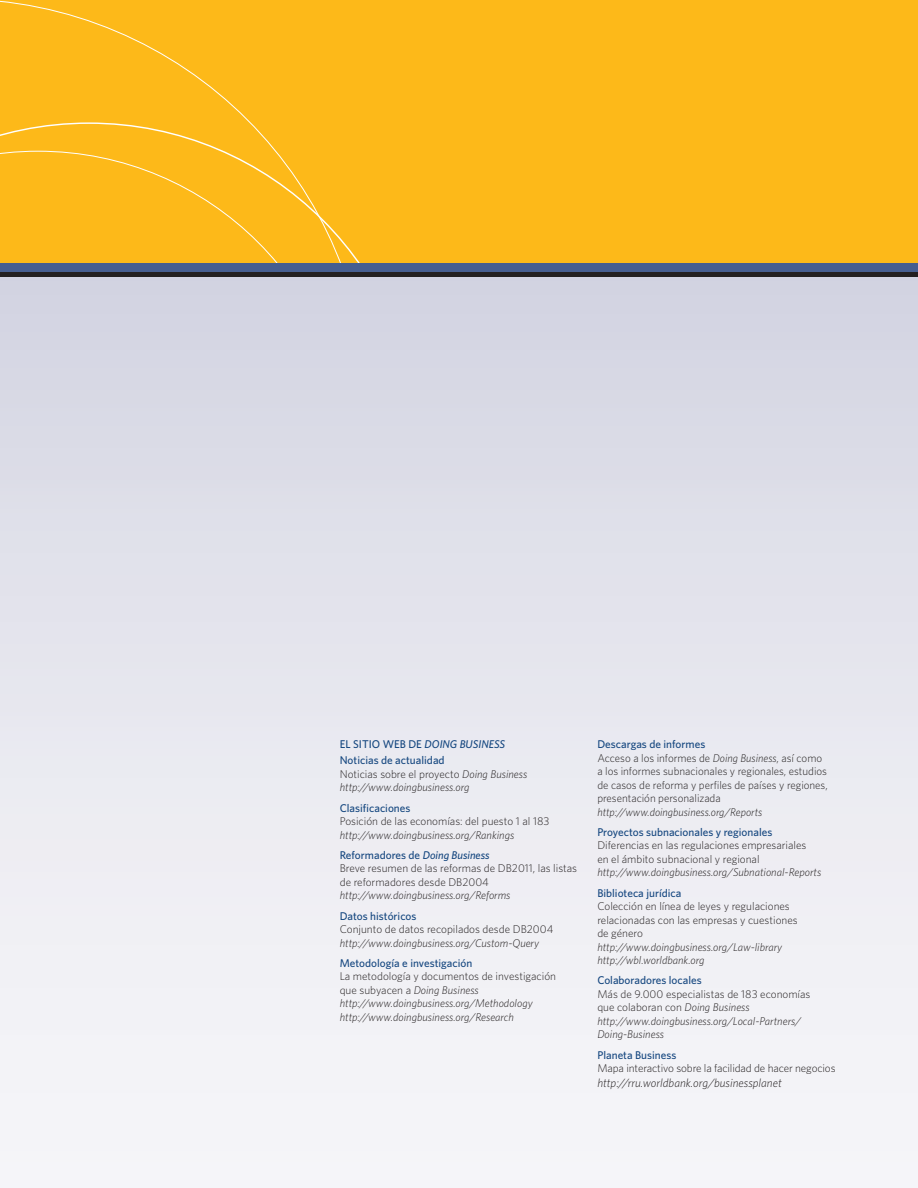
<style>
.page{position:relative;width:918px;height:1188px;background:#fff}
.page>*{position:absolute;margin:0;border:0;box-sizing:border-box;transform-origin:0 0}
.t1{font:italic 300 12px "Whitney";color:#231f20}
.t2{font:italic 300 11.25px/13.5px "Whitney";color:#231f20}
.t3{font:300 11.25px/13.5px "Whitney";color:#231f20}
.t4{font:500 11.25px/16.2px "Whitney";color:#14467f}
.s1{font-style:italic}
.s2{font-style:normal}
.s3{font-weight:500;font-style:normal;color:#14467f}
.s4{font-weight:500;color:#14467f}
</style>
<div class="page">
<div style="left:0;top:277px;width:918px;height:911px;background:linear-gradient(to bottom,#d4d5e2,#f9f9fb)"></div>
<div style="left:0;top:0;width:918px;height:269px;background:#fdb919"></div>
<svg style="left:0;top:0;width:360px;height:263px"></svg>
<svg style="left:0;top:151px;width:350px;height:112px"></svg>
<div style="left:0;top:263px;width:918px;height:14px;background:#465e90"></div>
<div style="left:0;top:272px;width:918px;height:5px;background:#231f20"></div>
<p class="t4" style="left:340px;top:737px;width:167px">EL SITIO WEB DE <span class="s1">DOING BUSINESS<br></span>Noticias de actualidad</p>
<p class="t2" style="left:340px;top:768px;width:189px"><span class="s2">Noticias sobre el proyecto</span> Doing Business http://www.doingbusiness.org</p>
<p class="t4" style="left:340px;top:801px;width:72px">Clasificaciones</p>
<p class="t3" style="left:340px;top:815px;width:211px">Posición de las economías: del puesto 1 al 183</p>
<p class="t2" style="left:340px;top:825px;width:176px;line-height:20.2px">http://www.doingbusiness.org/Rankings<br><span class="s3">Reformadores de</span> <span class="s4">Doing Business</span></p>
<p class="t3" style="left:340px;top:863px;width:239px">Breve resumen de las reformas de DB2011, las listas de reformadores desde DB2004</p>
<p class="t2" style="left:340px;top:890px;width:172px">http://www.doingbusiness.org/Reforms</p>
<p class="t4" style="left:340px;top:909px;width:78px">Datos históricos</p>
<p class="t3" style="left:340px;top:923px;width:215px">Conjunto de datos recopilados desde DB2004</p>
<p class="t2" style="left:340px;top:937px;width:201px">http://www.doingbusiness.org/Custom-Query</p>
<p class="t4" style="left:340px;top:956px;width:134px">Metodología e investigación</p>
<p class="t2" style="left:340px;top:971px;width:218px"><span class="s2">La metodología y documentos de investigación que subyacen a</span> Doing Business http://www.doingbusiness.org/Methodology http://www.doingbusiness.org/Research</p>
<p class="t3" style="left:597px;top:738px;width:232px"><span class="s4">Descargas de informes<br></span>Acceso a los informes de <span class="s1">Doing Business</span>, así como a los informes subnacionales y regionales, estudios de casos de reforma y perfiles de países y regiones, presentación personalizada</p>
<p class="t2" style="left:597px;top:806px;width:166px">http://www.doingbusiness.org/Reports</p>
<p class="t4" style="left:597px;top:825px;width:177px">Proyectos subnacionales y regionales</p>
<p class="t3" style="left:597px;top:840px;width:210px">Diferencias en las regulaciones empresariales en el ámbito subnacional y regional</p>
<p class="t2" style="left:597px;top:867px;width:225px">http://www.doingbusiness.org/Subnational-Reports</p>
<p class="t4" style="left:597px;top:886px;width:86px">Biblioteca jurídica</p>
<p class="t3" style="left:597px;top:900px;width:202px">Colección en línea de leyes y regulaciones relacionadas con las empresas y cuestiones de género</p>
<p class="t2" style="left:597px;top:941px;width:186px">http://www.doingbusiness.org/Law-library http://wbl.worldbank.org</p>
<p class="t4" style="left:597px;top:973px;width:106px">Colaboradores locales</p>
<p class="t2" style="left:597px;top:988px;width:215px"><span class="s2">Más de 9.000 especialistas de 183 economías que colaboran con</span> Doing Business http://www.doingbusiness.org/Local-Partners/ Doing-Business</p>
<p class="t4" style="left:597px;top:1048px;width:81px">Planeta Business</p>
<p class="t3" style="left:597px;top:1062px;width:240px">Mapa interactivo sobre la facilidad de hacer negocios</p>
<p class="t1" style="left:597px;top:1078px;width:186px">http://rru.worldbank.org/businessplanet</p>
</div>
